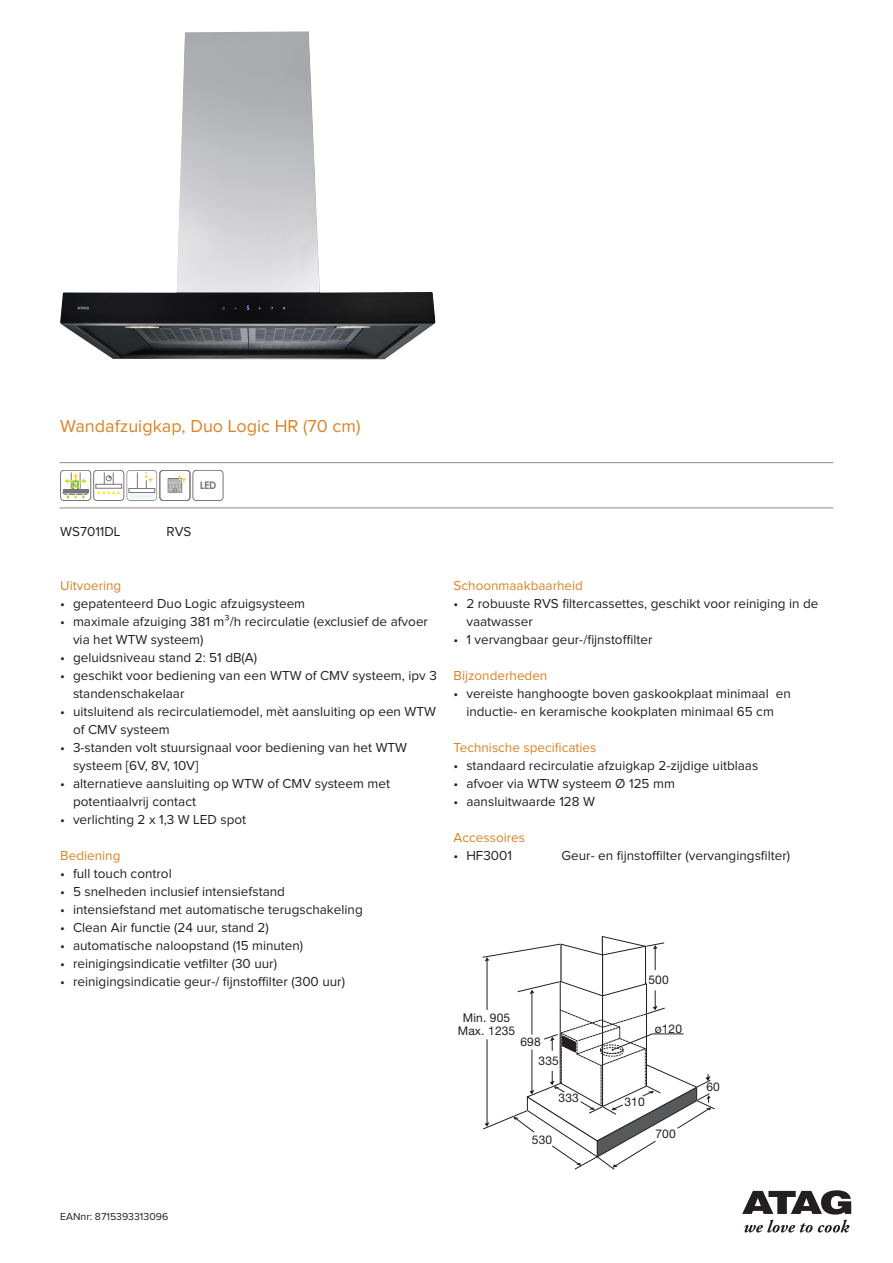
<style>
.page{position:relative;width:893px;height:1263px;background:#fff}
.page>*{position:absolute;margin:0;border:0;box-sizing:border-box;transform-origin:0 0}
.Productnaam{font:18px "Proxima Nova";color:#db8225}
.producttekst_bullet{font:13.5px/18px "Proxima Nova";color:#231f20}
.producttekst_tussenk{font:13.5px "Proxima Nova";color:#db8225}
.accessoire_overzicht{font:13.5px "Proxima Nova";color:#231f20}
.type_overzicht{font:13.5px "Proxima Nova";color:#231f20}
.t1{font:12px "Helvetica Neue";letter-spacing:.01em;color:#231f20}
.EANnr{font:10.5px "Proxima Nova";color:#231f20}
.t2{font:700 10.5px "Century Gothic";color:#757675}
</style>
<div class="page">
<hr style="left:60px;top:462px;width:773px;height:1px;background:#8a8c8f">
<hr style="left:60px;top:508px;width:773px;height:1px;background:#8a8c8f">
<svg style="left:744px;top:1220px;width:105px;height:12px"></svg>
<svg style="left:742px;top:1190px;width:109px;height:24px"></svg>
<img style="left:60px;top:31px;width:375px;height:328px">
<div style="left:60px;top:470px;width:31px;height:31px;border:1px solid #757675;border-radius:3px"></div>
<svg style="left:62px;top:472px;width:28px;height:27px"></svg>
<div style="left:93px;top:470px;width:31px;height:31px;border:1px solid #757675;border-radius:3px"></div>
<div style="left:95px;top:484px;width:27px;height:5px;border:1px solid #757675"></div>
<svg style="left:97px;top:491px;width:23px;height:3px"></svg>
<svg style="left:104px;top:472px;width:10px;height:12px"></svg>
<img style="left:126px;top:470px;width:31px;height:31px">
<div style="left:160px;top:470px;width:30px;height:31px;border:1px solid #757675;border-radius:3px"></div>
<div style="left:168px;top:478px;width:14px;height:15px;border:1px solid #757675"></div>
<svg style="left:168px;top:473px;width:21px;height:19px"></svg>
<div style="left:193px;top:470px;width:30px;height:31px;border:1px solid #757675;border-radius:3px"></div>
<svg style="left:482px;top:936px;width:233px;height:234px"></svg>
<p class="Productnaam" style="left:60px;top:418px;width:302px">Wandafzuigkap, Duo Logic HR (70 cm)</p>
<p class="t2" style="left:200px;top:477px;width:18px">LED</p>
<p class="type_overzicht" style="left:60px;top:525px;width:62px">WS7011DL</p>
<p class="type_overzicht" style="left:167px;top:525px;width:26px">RVS</p>
<p class="producttekst_tussenk" style="left:60px;top:579px;width:63px">Uitvoering</p>
<p class="producttekst_bullet" style="left:60px;top:595px;width:246px">• gepatenteerd Duo Logic afzuigsysteem</p>
<p class="producttekst_bullet" style="left:73px;top:613px;width:356px;text-indent:-13px">• maximale afzuiging 381 m³/h recirculatie (exclusief de afvoer via het WTW systeem)</p>
<p class="producttekst_bullet" style="left:60px;top:649px;width:198px">• geluidsniveau stand 2: 51 dB(A)</p>
<p class="producttekst_bullet" style="left:73px;top:667px;width:365px;text-indent:-13px">• geschikt voor bediening van een WTW of CMV systeem, ipv 3 standenschakelaar</p>
<p class="producttekst_bullet" style="left:73px;top:703px;width:365px;text-indent:-13px">• uitsluitend als recirculatiemodel, mèt aansluiting op een WTW of CMV systeem</p>
<p class="producttekst_bullet" style="left:73px;top:739px;width:336px;text-indent:-13px">• 3-standen volt stuursignaal voor bediening van het WTW systeem [6V, 8V, 10V]</p>
<p class="producttekst_bullet" style="left:73px;top:775px;width:318px;text-indent:-13px">• alternatieve aansluiting op WTW of CMV systeem met potentiaalvrij contact</p>
<p class="producttekst_bullet" style="left:60px;top:811px;width:187px">• verlichting 2 x 1,3 W LED spot</p>
<p class="producttekst_tussenk" style="left:60px;top:849px;width:62px">Bediening</p>
<p class="producttekst_bullet" style="left:60px;top:865px;width:113px">• full touch control</p>
<p class="producttekst_bullet" style="left:60px;top:883px;width:226px">• 5 snelheden inclusief intensiefstand</p>
<p class="producttekst_bullet" style="left:60px;top:901px;width:304px">• intensiefstand met automatische terugschakeling</p>
<p class="producttekst_bullet" style="left:60px;top:919px;width:210px">• Clean Air functie (24 uur, stand 2)</p>
<p class="producttekst_bullet" style="left:60px;top:937px;width:245px">• automatische naloopstand (15 minuten)</p>
<p class="producttekst_bullet" style="left:60px;top:955px;width:218px">• reinigingsindicatie vetfilter (30 uur)</p>
<p class="producttekst_bullet" style="left:60px;top:973px;width:286px">• reinigingsindicatie geur-/ fijnstoffilter (300 uur)</p>
<p class="producttekst_tussenk" style="left:454px;top:579px;width:131px">Schoonmaakbaarheid</p>
<p class="producttekst_bullet" style="left:466px;top:595px;width:353px;text-indent:-13px">• 2 robuuste RVS filtercassettes, geschikt voor reiniging in de vaatwasser</p>
<p class="producttekst_bullet" style="left:454px;top:631px;width:200px">• 1 vervangbaar geur-/fijnstoffilter</p>
<p class="producttekst_tussenk" style="left:454px;top:669px;width:95px">Bijzonderheden</p>
<p class="producttekst_bullet" style="left:454px;top:685px;width:339px;text-align:center">• vereiste hanghoogte boven gaskookplaat minimaal en inductie- en keramische kookplaten minimaal 65 cm</p>
<p class="producttekst_tussenk" style="left:454px;top:741px;width:144px">Technische specificaties</p>
<p class="producttekst_bullet" style="left:454px;top:757px;width:306px">• standaard recirculatie afzuigkap 2-zijdige uitblaas</p>
<p class="producttekst_bullet" style="left:454px;top:775px;width:223px">• afvoer via WTW systeem Ø 125 mm</p>
<p class="producttekst_bullet" style="left:454px;top:793px;width:143px">• aansluitwaarde 128 W</p>
<p class="producttekst_tussenk" style="left:454px;top:831px;width:73px">Accessoires</p>
<p class="accessoire_overzicht" style="left:454px;top:849px;width:60px">• HF3001</p>
<p class="accessoire_overzicht" style="left:562px;top:849px;width:230px">Geur- en fijnstoffilter (vervangingsfilter)</p>
<p class="t1" style="left:463px;top:1011px;width:49px">Min. 905</p>
<p class="t1" style="left:458px;top:1023px;width:59px">Max. 1235</p>
<p class="t1" style="left:520px;top:1035px;width:22px">698</p>
<p class="t1" style="left:539px;top:1054px;width:22px">335</p>
<p class="t1" style="left:559px;top:1091px;width:22px">333</p>
<p class="t1" style="left:532px;top:1132px;width:22px">530</p>
<p class="t1" style="left:648px;top:972px;width:22px">500</p>
<p class="t1" style="left:655px;top:1021px;width:29px">ø120</p>
<p class="t1" style="left:624px;top:1095px;width:22px">310</p>
<p class="t1" style="left:655px;top:1127px;width:22px">700</p>
<p class="t1" style="left:706px;top:1080px;width:15px">60</p>
<p class="EANnr" style="left:60px;top:1212px;width:109px">EANnr: 8715393313096</p>
</div>
